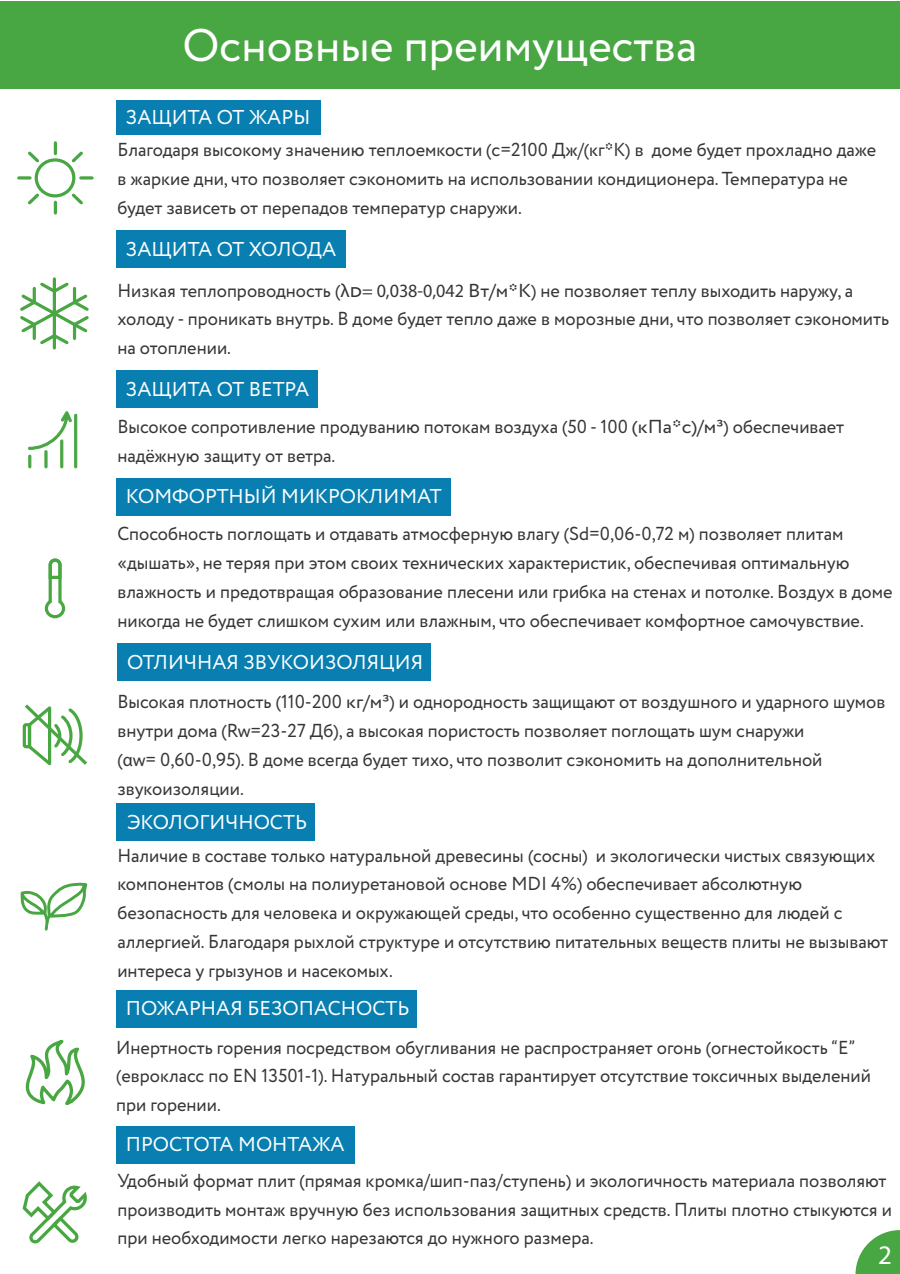
<style>
.page{position:relative;width:900px;height:1274px;background:#fff}
.page>*{position:absolute;margin:0;border:0;box-sizing:border-box;transform-origin:0 0}
.t1{font:45.62px "Circe";color:#fff}
.t2{font:26.88px "Myriad Pro";color:#fff}
.t3{font:20px "Circe";color:#fff}
.t4{font:18.75px/28.8px "Circe";color:#363636}
.s1{font-family:"Myriad Pro";color:#353535}
.s2{color:#353535}
.s3{font-family:"Myriad Pro"}
</style>
<div class="page">
<div style="left:0;top:1px;width:900px;height:88px;background:#48a742"></div>
<div style="left:35px;top:158px;width:40px;height:39px;border:3px solid #48a742;border-radius:50%"></div>
<svg style="left:54px;top:143px;width:3px;height:11px"></svg>
<svg style="left:54px;top:202px;width:3px;height:11px"></svg>
<svg style="left:19px;top:176px;width:11px;height:3px"></svg>
<svg style="left:81px;top:176px;width:11px;height:3px"></svg>
<svg style="left:28px;top:151px;width:14px;height:14px"></svg>
<svg style="left:69px;top:190px;width:14px;height:15px"></svg>
<svg style="left:28px;top:190px;width:14px;height:15px"></svg>
<svg style="left:69px;top:151px;width:14px;height:14px"></svg>
<hr style="left:53px;top:279px;width:3px;height:69px;background:#48a742">
<svg style="left:20px;top:280px;width:69px;height:67px"></svg>
<hr style="left:73px;top:288px;width:3px;height:14px;background:#48a742">
<svg style="left:44px;top:558px;width:22px;height:61px"></svg>
<svg style="left:22px;top:704px;width:65px;height:62px"></svg>
<svg style="left:20px;top:882px;width:68px;height:49px"></svg>
<svg style="left:25px;top:1039px;width:60px;height:66px"></svg>
<div style="left:116px;top:100px;width:205px;height:34px;background:#087fb0"></div>
<div style="left:116px;top:230px;width:230px;height:38px;background:#087fb0"></div>
<div style="left:117px;top:643px;width:314px;height:38px;background:#087fb0"></div>
<div style="left:116px;top:989px;width:301px;height:38px;background:#087fb0"></div>
<div style="left:116px;top:1125px;width:239px;height:38px;background:#087fb0"></div>
<div style="left:116px;top:803px;width:199px;height:37px;background:#087fb0"></div>
<div style="left:116px;top:478px;width:334px;height:38px;background:#087fb0"></div>
<svg style="left:22px;top:1181px;width:65px;height:63px"></svg>
<div style="left:116px;top:370px;width:202px;height:38px;background:#087fb0"></div>
<svg style="left:28px;top:411px;width:44px;height:57px"></svg>
<div style="left:60px;top:439px;width:3px;height:29px;border:1px solid #48a742"></div>
<div style="left:74px;top:414px;width:3px;height:54px;border:1px solid #48a742"></div>
<svg style="left:856px;top:1230px;width:44px;height:43px"></svg>
<h1 class="t1" style="left:182px;top:15px;width:516px">Основные преимущества</h1>
<p class="t3" style="left:126px;top:104px;width:186px">ЗАЩИТА ОТ ЖАРЫ</p>
<p class="t4" style="left:117px;top:136px;width:760px">Благодаря высокому значению теплоемкости (с=2100 Дж/(кг*К) в доме будет прохладно даже в жаркие дни, что позволяет сэкономить на использовании кондиционера. Температура не будет зависеть от перепадов температур снаружи.</p>
<p class="t3" style="left:126px;top:236px;width:212px">ЗАЩИТА ОТ ХОЛОДА</p>
<p class="t4" style="left:117px;top:276px;width:773px">Низкая теплопроводность (<span class="s1">λ</span><span class="s2">D</span><span class="s3">= 0,038-0,042</span> <span class="s2">Вт/м*К</span>) не позволяет теплу выходить наружу, а холоду - проникать внутрь. В доме будет тепло даже в морозные дни, что позволяет сэкономить на отоплении.</p>
<p class="t3" style="left:126px;top:375px;width:185px">ЗАЩИТА ОТ ВЕТРА</p>
<p class="t4" style="left:117px;top:412px;width:728px">Высокое сопротивление продуванию потокам воздуха (50 - 100 <span class="s2">(кПа*с)/м³</span>) обеспечивает надёжную защиту от ветра.</p>
<p class="t3" style="left:126px;top:482px;width:317px">КОМФОРТНЫЙ МИКРОКЛИМАТ</p>
<p class="t4" style="left:117px;top:520px;width:777px">Способность поглощать и отдавать атмосферную влагу (Sd=0,06-0,72 м) позволяет плитам «дышать», не теряя при этом своих технических характеристик, обеспечивая оптимальную влажность и предотвращая образование плесени или грибка на стенах и потолке. Воздух в доме никогда не будет слишком сухим или влажным, что обеспечивает комфортное самочувствие.</p>
<p class="t3" style="left:127px;top:648px;width:298px">ОТЛИЧНАЯ ЗВУКОИЗОЛЯЦИЯ</p>
<p class="t4" style="left:117px;top:688px;width:770px">Высокая плотность (110-200 <span class="s2">кг/м³</span>) и однородность защищают от воздушного и ударного шумов внутри дома (Rw=23-27 Дб), а высокая пористость позволяет поглощать шум снаружи<br>(<span class="s3">α</span>w= 0,60-0,95). В доме всегда будет тихо, что позволит сэкономить на дополнительной звукоизоляции.</p>
<p class="t3" style="left:127px;top:808px;width:181px">ЭКОЛОГИЧНОСТЬ</p>
<p class="t4" style="left:117px;top:841px;width:772px">Наличие в составе только натуральной древесины (сосны) и экологически чистых связующих компонентов (смолы на полиуретановой основе MDI 4%) обеспечивает абсолютную безопасность для человека и окружающей среды, что особенно существенно для людей с аллергией. Благодаря рыхлой структуре и отсутствию питательных веществ плиты не вызывают интереса у грызунов и насекомых.</p>
<p class="t3" style="left:126px;top:994px;width:285px">ПОЖАРНАЯ БЕЗОПАСНОСТЬ</p>
<p class="t4" style="left:116px;top:1033px;width:756px">Инертность горения посредством обугливания не распространяет огонь (огнестойкость “E” (еврокласс по EN 13501-1). Натуральный состав гарантирует отсутствие токсичных выделений при горении.</p>
<p class="t3" style="left:126px;top:1130px;width:220px">ПРОСТОТА МОНТАЖА</p>
<p class="t4" style="left:117px;top:1166px;width:776px">Удобный формат плит (прямая кромка/шип-паз/ступень) и экологичность материала позволяют производить монтаж вручную без использования защитных средств. Плиты плотно стыкуются и при необходимости легко нарезаются до нужного размера.</p>
<h2 class="t2" style="left:878px;top:1238px;width:15px">2</h2>
</div>
